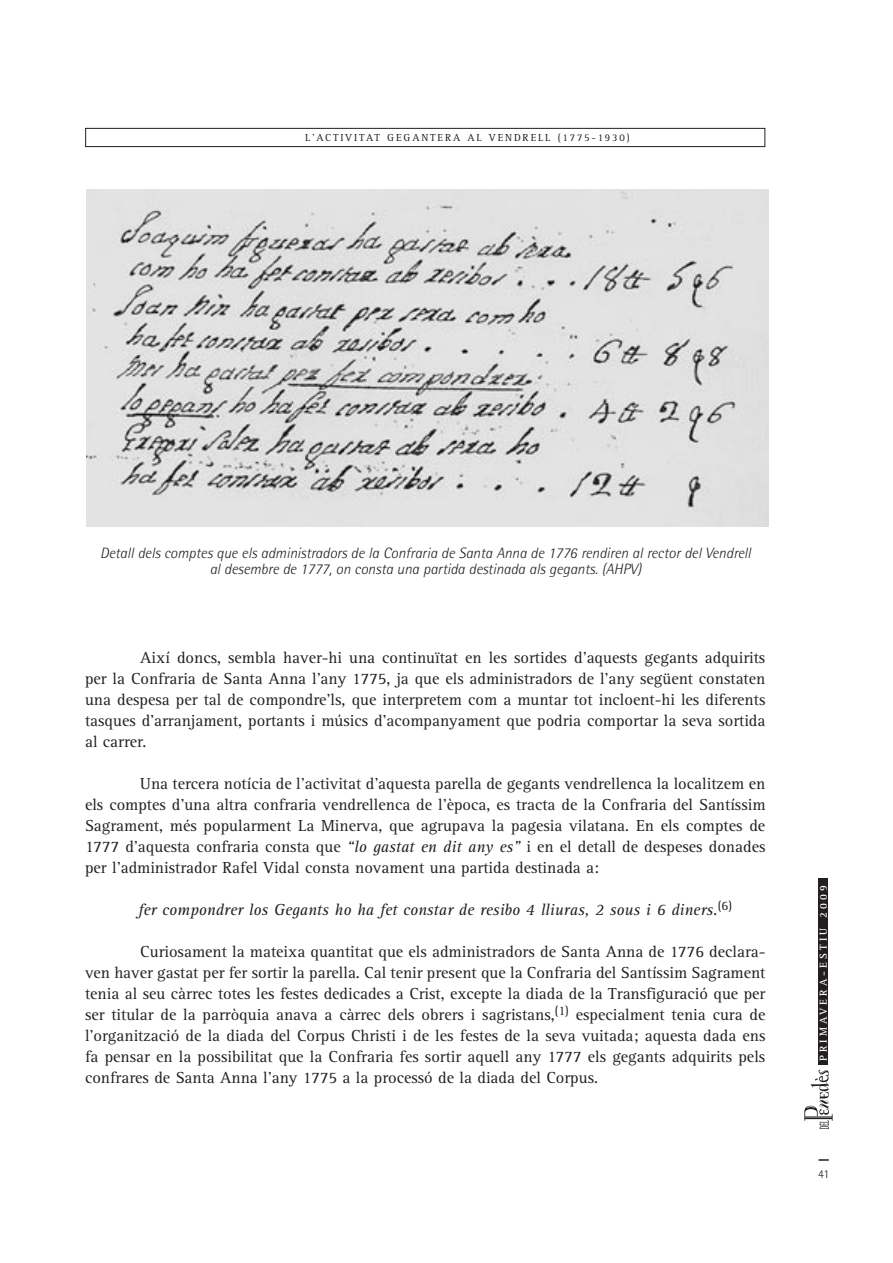
<style>
.page{position:relative;width:893px;height:1263px;background:#fff}
.page>*{position:absolute;margin:0;border:0;box-sizing:border-box;transform-origin:0 0}
.TEXT_TIRAT_FORMATEJA{font:16.5px/21px "Rotis Serif";color:#231f20;text-align:justify}
.CITACIO_CURSIVA{font:italic 16.5px "Rotis Serif";color:#231f20}
.PEU_DE_FOTO{font:italic 300 15px "Rotis Semi Sans";color:#231f20}
.t1{font:300 12px "Rotis Semi Sans";color:#231f20}
.TEXT_TIRAT{font:10.5px "Rotis Serif";letter-spacing:.175em;color:#231f20}
.t2{font:700 10.5px "Rotis Serif";letter-spacing:.3em;color:#fff}
.s1{font-style:italic}
</style>
<div class="page">
<svg style="left:818px;top:1159px;width:11px;height:2px"></svg>
<svg style="left:804px;top:1070px;width:29px;height:59px"></svg>
<div style="left:818px;top:878px;width:10px;height:187px;background:#231f20"></div>
<img style="left:87px;top:190px;width:681px;height:336px">
<div style="left:85px;top:128px;width:680px;height:19px;border:1px solid #231f20"></div>
<p class="TEXT_TIRAT" style="left:305px;top:132px;width:20px">l 'activitat</p>
<p class="TEXT_TIRAT" style="left:387px;top:132px;width:10px">gegantera</p>
<p class="TEXT_TIRAT" style="left:467px;top:132px;width:9px">al</p>
<p class="TEXT_TIRAT" style="left:489px;top:132px;width:9px">vendrell</p>
<p class="TEXT_TIRAT" style="left:558px;top:132px;width:74px">(1775-1930)</p>
<p class="PEU_DE_FOTO" style="left:100px;top:544px;width:652px">Detall dels comptes que els administradors de la Confraria de Santa Anna de 1776 rendiren al rector del Vendrell</p>
<p class="PEU_DE_FOTO" style="left:210px;top:560px;width:433px">al desembre de 1777, on consta una partida destinada als gegants. (AHPV)</p>
<p class="TEXT_TIRAT_FORMATEJA" style="left:85px;top:648px;width:682px;text-indent:55px">Així doncs, sembla haver-hi una continuïtat en les sortides d'aquests gegants adquirits per la Confraria de Santa Anna l'any 1775, ja que els administradors de l'any següent constaten una despesa per tal de compondre'ls, que interpretem com a muntar tot incloent-hi les diferents tasques d'arranjament, portants i músics d'acompanyament que podria comportar la seva sortida al carrer.</p>
<p class="TEXT_TIRAT_FORMATEJA" style="left:85px;top:774px;width:682px;text-indent:55px">Una tercera notícia de l'activitat d'aquesta parella de gegants vendrellenca la localitzem en els comptes d'una altra confraria vendrellenca de l'època, es tracta de la Confraria del Santíssim Sagrament, més popularment La Minerva, que agrupava la pagesia vilatana. En els comptes de 1777 d'aquesta confraria consta que <span class="s1">“lo gastat en dit any es”</span> i en el detall de despeses donades per l'administrador Rafel Vidal consta novament una partida destinada a:</p>
<p class="CITACIO_CURSIVA" style="left:138px;top:900px;width:595px">fer compondrer los Gegants ho ha fet constar de resibo 4 lliuras, 2 sous i 6 diners. <sup>(6)</sup></p>
<p class="TEXT_TIRAT_FORMATEJA" style="left:85px;top:942px;width:682px;text-indent:55px">Curiosament la mateixa quantitat que els administradors de Santa Anna de 1776 declara&shy;ven haver gastat per fer sortir la parella. Cal tenir present que la Confraria del Santíssim Sagrament tenia al seu càrrec totes les festes dedicades a Crist, excepte la diada de la Transfiguració que per ser titular de la parròquia anava a càrrec dels obrers i sagristans,<sup>(1)</sup> especialment tenia cura de l’organització de la diada del Corpus Christi i de les festes de la seva vuitada; aquesta dada ens fa pensar en la possibilitat que la Confraria fes sortir aquell any 1777 els gegants adquirits pels confrares de Santa Anna l'any 1775 a la processó de la diada del Corpus.</p>
<p class="t2" style="left:817px;top:1061px;width:177px;rotate:-90deg">PRIMAVERA-ESTIU 2009</p>
<p class="t1" style="left:818px;top:1167px;width:13px">41</p>
</div>
